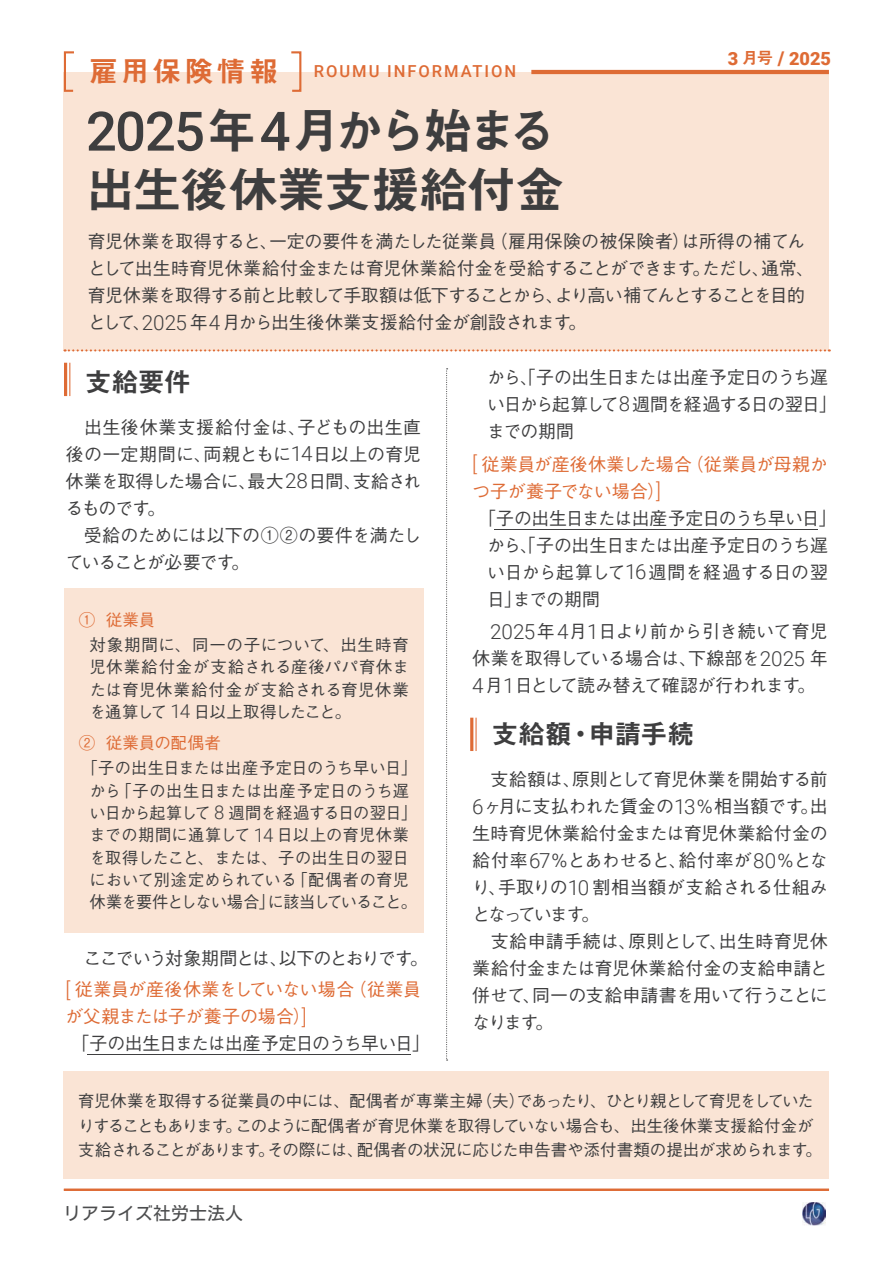
<style>
.page{position:relative;width:893px;height:1263px;background:#fff}
.page>*{position:absolute;margin:0;border:0;box-sizing:border-box;transform-origin:0 0}
.t1{font:49.5px/58.5px "Midashi Go Pr 6 N MB31 90 msp RKSJ H";letter-spacing:-.05em;color:#3e3e3f}
.t2{font:27px "Midashi Go Pr 6 N MB31 90 msp RKSJ H";letter-spacing:-.02em;color:#3e3e3f}
.t3{font:900 18.15px "Roboto";color:#de6b35}
.t4{font:18px/27px "Gothic BBB Pr 6 N Medium 90 msp RKSJ H";letter-spacing:-.03em;color:#3e3e3f}
.t5{font:18px/27px "Gothic BBB Pr 6 N Medium 90 msp RKSJ H";letter-spacing:-.05em;color:#3e3e3f}
.t6{font:18px "Gothic BBB Pr 6 N Medium 90 msp RKSJ H";letter-spacing:-.015em;color:#de6b35}
.t7{font:18px "Motoya L Cedar W3 90 ms RKSJ H";color:#4c4d4e}
.t8{font:16.5px/22.4px "Gothic BBB Pr 6 N Medium 90 msp RKSJ H";letter-spacing:-.02em;color:#3e3e3f;text-align:justify}
.t9{font:16.5px/24.5px "Gothic BBB Pr 6 N Medium 90 msp RKSJ H";letter-spacing:-.04em;color:#3e3e3f}
.t10{font:500 16.5px "Roboto";letter-spacing:.12em;color:#de6b35}
.t11{font:16.5px "Gothic BBB Pr 6 N Medium 90 msp RKSJ H";letter-spacing:.005em;color:#de6b35}
.s1{font-family:"Midashi Go Pr 6 N MB31 90 msp RKSJ H";font-weight:400;font-size:16.5px}
.s2{font-size:18.9px}
.s3{font-family:"Midashi Go Pr 6 N MB31 90 msp RKSJ H";font-weight:400;font-size:28.8px}
.s4{font-family:"Roboto";font-weight:500;font-size:54.45px}
.s5{font-family:"Roboto";font-weight:300;font-size:20.7px}
.s6{font-family:"Roboto";font-weight:300;font-size:18.9px}
.s7{font-family:"Roboto";font-weight:300;font-size:20.55px;color:#de6b35}
.s8{color:#de6b35}
.s9{font-family:"Roboto";font-weight:300;font-size:20.55px}
</style>
<div class="page">
<img style="left:802px;top:1202px;width:23px;height:23px">
<div style="left:63px;top:1071px;width:765px;height:108px;background:#fae4d5"></div>
<div style="left:64px;top:72px;width:765px;height:278px;background:#fae4d5"></div>
<svg style="left:65px;top:349px;width:765px;height:3px"></svg>
<hr style="left:531px;top:70px;width:298px;height:4px;background:#de6b35">
<svg style="left:63px;top:51px;width:11px;height:42px"></svg>
<svg style="left:291px;top:51px;width:11px;height:41px"></svg>
<hr style="left:64px;top:1189px;width:765px;height:2px;background:#de6b35">
<hr style="left:69px;top:363px;width:1px;height:33px;background:#de6b35">
<hr style="left:64px;top:363px;width:3px;height:33px;background:#de6b35">
<hr style="left:475px;top:718px;width:2px;height:33px;background:#de6b35">
<hr style="left:470px;top:718px;width:3px;height:33px;background:#de6b35">
<svg style="left:446px;top:368px;width:2px;height:693px"></svg>
<div style="left:64px;top:588px;width:360px;height:345px;background:#fae4d5"></div>
<hr style="left:87px;top:1054px;width:324px;height:1px;background:#3f3f40">
<hr style="left:494px;top:529px;width:324px;height:1px;background:#3f3f40">
<p class="t3" style="left:728px;top:48px;width:105px">3 <span class="s1">月号</span> <span class="s2">/</span> 2025</p>
<p class="t10" style="left:89px;top:62px;width:429px"><span class="s3">雇用保険情報　</span>ROUMU INFORMATION</p>
<h1 class="t1" style="left:86px;top:108px;width:480px"><span class="s4">2025</span>年<span class="s4">4</span>月から始まる出生後休業支援給付金</h1>
<p class="t4" style="left:88px;top:230px;width:728px">育児休業を取得すると、一定の要件を満たした従業員（雇用保険の被保険者）は所得の補てんとして出生時育児休業給付金または育児休業給付金を受給することができます。ただし、通常、育児休業を取得する前と比較して手取額は低下することから、より高い補てんとすることを目的として、<span class="s5">2025</span> 年<span class="s5">4</span>月から出生後休業支援給付金が創設されます。</p>
<h2 class="t2" style="left:85px;top:371px;width:108px">支給要件</h2>
<p class="t4" style="left:66px;top:416px;width:357px">　出生後休業支援給付金は、子どもの出生直後の一定期間に、両親ともに<span class="s5">14</span>日以上の育児休業を取得した場合に、最大<span class="s5">28</span>日間、支給されるものです。<br>　受給のためには以下の①②の要件を満たしていることが必要です。</p>
<p class="t11" style="left:79px;top:613px;width:78px">① 従業員</p>
<p class="t8" style="left:89px;top:636px;width:321px">対象期間に、同一の子について、出生時育児休業給付金が支給される産後パパ育休または育児休業給付金が支給される育児休業を通算して <span class="s6">14</span> 日以上取得したこと。</p>
<p class="t11" style="left:79px;top:736px;width:144px">② 従業員の配偶者</p>
<p class="t8" style="left:81px;top:759px;width:337px;text-align:center">「子の出生日または出産予定日のうち早い日」から「子の出生日または出産予定日のうち遅い日から起算して <span class="s6">8</span> 週間を経過する日の翌日」までの期間に通算して <span class="s6">14</span> 日以上の育児休業を取得したこと、または、子の出生日の翌日において別途定められている「配偶者の育児休業を要件としない場合」に該当していること。</p>
<p class="t4" style="left:66px;top:946px;width:364px;line-height:30.8px">　ここでいう対象期間とは、以下のとおりです。<span class="s7">[</span> <span class="s8">従業員が産後休業をしていない場合（従業員</span></p>
<p class="t4" style="left:72px;top:1005px;width:360px;text-indent:-6px"><span class="s8">が父親または子が養子の場合）</span><span class="s7">]<br></span>「子の出生日または出産予定日のうち早い日」</p>
<p class="t5" style="left:487px;top:366px;width:351px">から、「子の出生日または出産予定日のうち遅い日から起算して<span class="s5">8</span>週間を経過する日の翌日」までの期間</p>
<p class="t6" style="left:472px;top:457px;width:357px"><span class="s9">[</span> 従業員が産後休業した場合（従業員が母親か</p>
<p class="t6" style="left:472px;top:484px;width:194px">つ子が養子でない場合）<span class="s9">]</span></p>
<p class="t4" style="left:478px;top:507px;width:360px">「子の出生日または出産予定日のうち早い日」</p>
<p class="t4" style="left:487px;top:534px;width:342px">から、「子の出生日または出産予定日のうち遅</p>
<p class="t4" style="left:487px;top:561px;width:342px">い日から起算して<span class="s5">16</span>週間を経過する日の翌</p>
<p class="t4" style="left:487px;top:588px;width:114px">日」までの期間</p>
<p class="t4" style="left:472px;top:621px;width:357px;text-align:justify;text-indent:18px"><span class="s5">2025</span>年<span class="s5">4</span>月<span class="s5">1</span>日より前から引き続いて育児休業を取得している場合は、下線部を<span class="s5">2025</span> 年<span class="s5">4</span>月<span class="s5">1</span>日として読み替えて確認が行われます。</p>
<h2 class="t2" style="left:491px;top:724px;width:204px">支給額・申請手続</h2>
<p class="t4" style="left:472px;top:769px;width:357px">　支給額は、原則として育児休業を開始する前<br><span class="s5">6</span>ヶ月に支払われた賃金の<span class="s5">13</span>％相当額です。出生時育児休業給付金または育児休業給付金の給付率<span class="s5">67</span>％とあわせると、給付率が<span class="s5">80</span>％となり、手取りの<span class="s5">10</span> 割相当額が支給される仕組みとなっています。<br>　支給申請手続は、原則として、出生時育児休業給付金または育児休業給付金の支給申請と併せて、同一の支給申請書を用いて行うことになります。</p>
<p class="t9" style="left:78px;top:1091px;width:745px">育児休業を取得する従業員の中には、配偶者が専業主婦（夫）であったり、ひとり親として育児をしていたりすることもあります。このように配偶者が育児休業を取得していない場合も、出生後休業支援給付金が支給されることがあります。その際には、配偶者の状況に応じた申告書や添付書類の提出が求められます。</p>
<p class="t7" style="left:63px;top:1204px;width:181px">リアライズ社労士法人</p>
</div>
